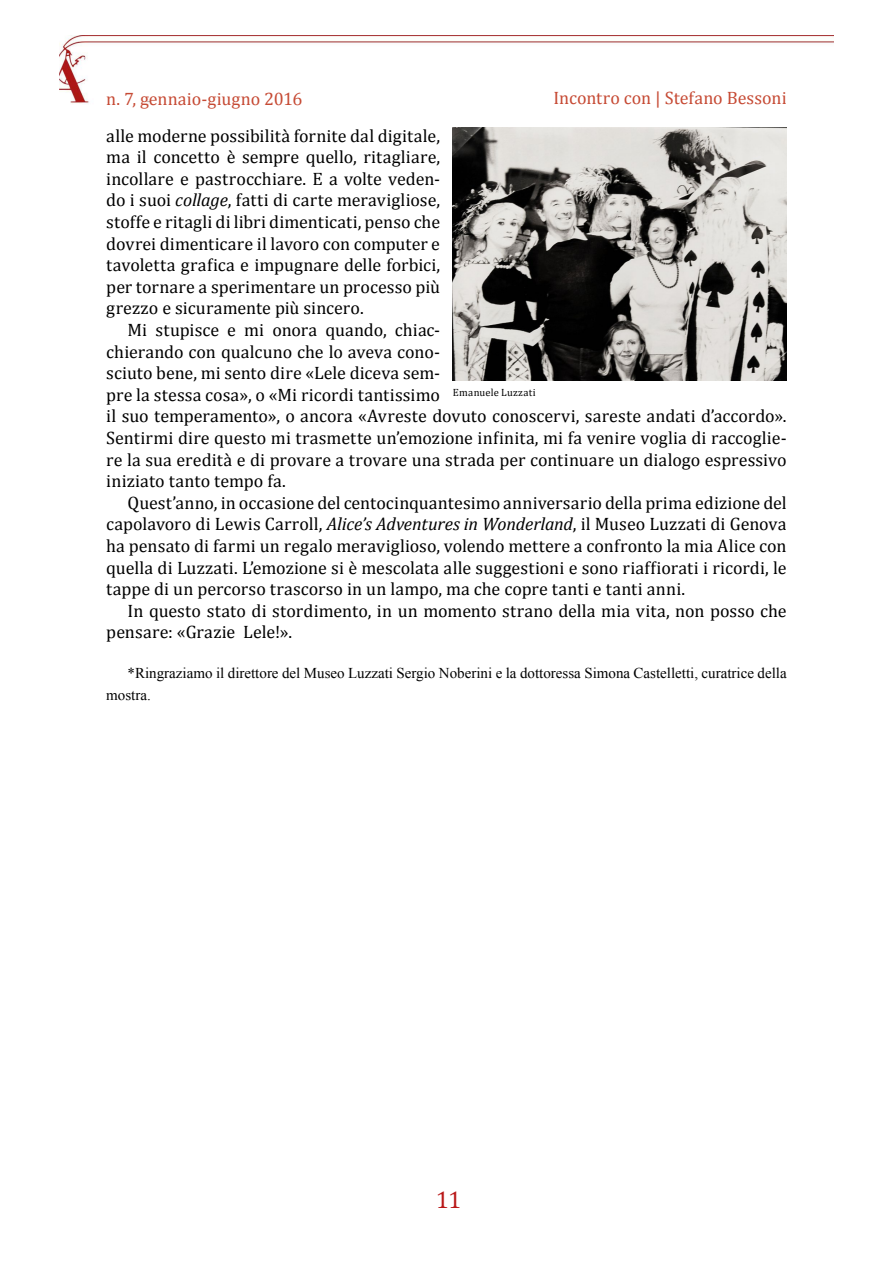
<style>
.page{position:relative;width:893px;height:1263px;background:#fff}
.page>*{position:absolute;margin:0;border:0;box-sizing:border-box;transform-origin:0 0}
.t1{font:24px "Cambria";color:#b91818}
.t2{font:18px/21.6px "Cambria";letter-spacing:.005em;color:#000;text-align:justify}
.t3{font:18px "Cambria";color:#c64a34}
.t4{font:15px/21.6px "Times New Roman";color:#000}
.t5{font:10.5px "Cambria";letter-spacing:.025em;color:#000}
.s1{font-style:italic}
</style>
<div class="page">
<img style="left:59px;top:35px;width:774px;height:69px">
<img style="left:453px;top:128px;width:334px;height:253px">
<p class="t3" style="left:106px;top:88px;width:198px">n. 7, gennaio-giugno 2016</p>
<p class="t3" style="left:553px;top:87px;width:235px">Incontro con | Stefano Bessoni</p>
<p class="t2" style="left:106px;top:125px;width:335px">alle moderne possibilità fornite dal digitale, ma il concetto è sempre quello, ritagliare, incollare e pastrocchiare. E a volte veden&shy;do i suoi <span class="s1">collage</span>, fatti di carte meravigliose, stoffe e ritagli di libri dimenticati, penso che dovrei dimenticare il lavoro con computer e tavoletta grafica e impugnare delle forbici, per tornare a sperimentare un processo più grezzo e sicuramente più sincero.</p>
<p class="t2" style="left:106px;top:319px;width:682px;text-align:left;text-indent:21px">Mi stupisce e mi onora quando, chiac-<br>chierando con qualcuno che lo aveva cono-<br>sciuto bene, mi sento dire «Lele diceva sem-<br>pre la stessa cosa», o «Mi ricordi tantissimo<br>il suo temperamento», o ancora «Avreste dovuto conoscervi, sareste andati d’accordo».<br>Sentirmi dire questo mi trasmette un’emozione infinita, mi fa venire voglia di raccoglie&shy;re la sua eredità e di provare a trovare una strada per continuare un dialogo espressivo iniziato tanto tempo fa.</p>
<p class="t2" style="left:106px;top:492px;width:682px;text-indent:21px">Quest’anno, in occasione del centocinquantesimo anniversario della prima edizione del capolavoro di Lewis Carroll, <span class="s1">Alice’s Adventures in Wonderland</span>, il Museo Luzzati di Genova ha pensato di farmi un regalo meraviglioso, volendo mettere a confronto la mia Alice con quella di Luzzati. L’emozione si è mescolata alle suggestioni e sono riaffiorati i ricordi, le tappe di un percorso trascorso in un lampo, ma che copre tanti e tanti anni.</p>
<p class="t2" style="left:106px;top:600px;width:682px;text-indent:21px">In questo stato di stordimento, in un momento strano della mia vita, non posso che pensare: «Grazie Lele!».</p>
<p class="t4" style="left:106px;top:662px;width:682px;text-indent:21px">*Ringraziamo il direttore del Museo Luzzati Sergio Noberini e la dottoressa Simona Castelletti, curatrice della mostra.</p>
<p class="t5" style="left:453px;top:386px;width:84px">Emanuele Luzzati</p>
<h1 class="t1" style="left:436px;top:1186px;width:27px">11</h1>
</div>
